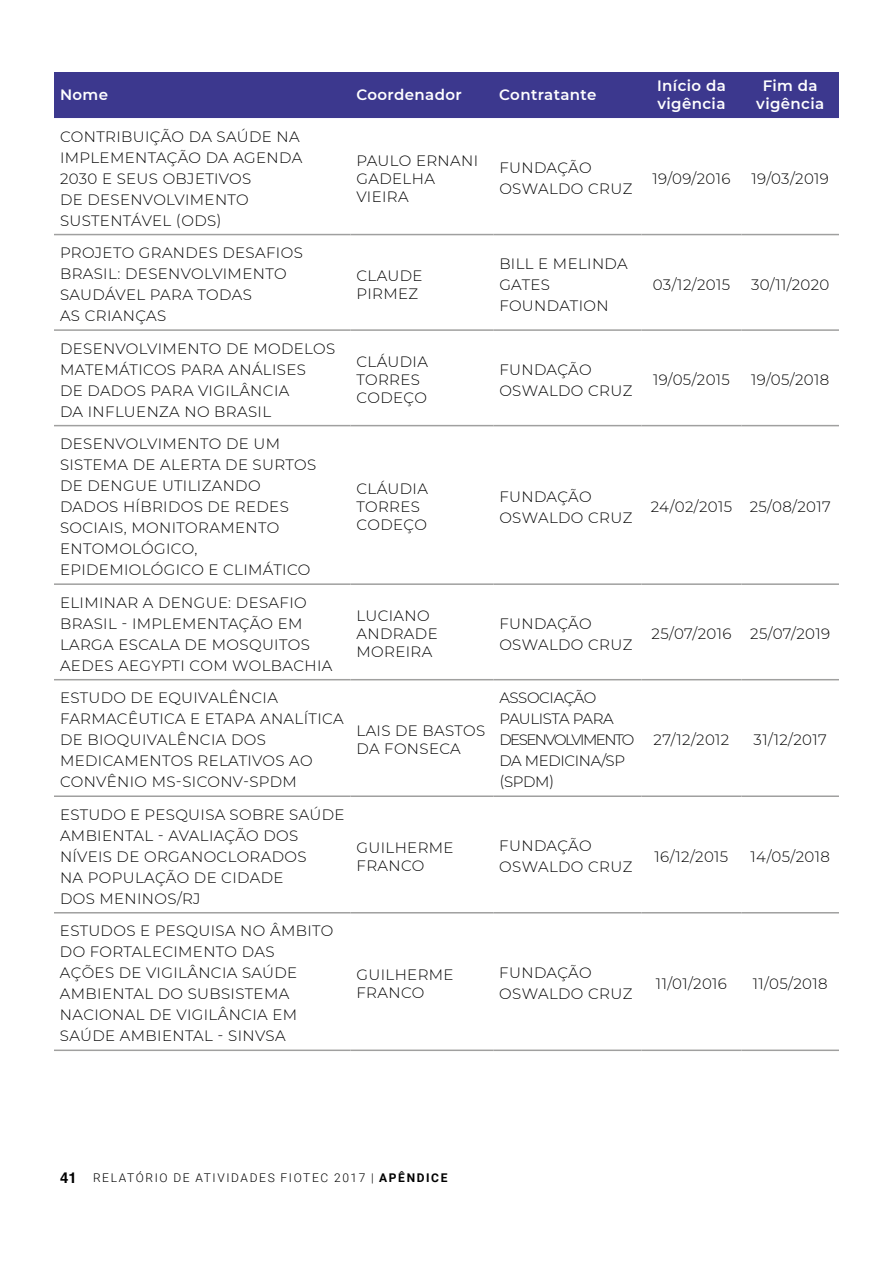
<style>
.page{position:relative;width:893px;height:1263px;background:#fff}
.page>*{position:absolute;margin:0;border:0;box-sizing:border-box;transform-origin:0 0}
.t1{font:300 15px/21px "Montserrat";letter-spacing:.025em;color:#000}
.t2{font:300 15px/21px "Montserrat";letter-spacing:-.035em;color:#000}
.t3{font:600 15px/18px "Montserrat";letter-spacing:.025em;color:#fff}
.t4{font:300 12px "Roboto";letter-spacing:.135em;color:#000}
.s1{font-family:"Helvetica";font-weight:700;font-size:15px}
.s2{font-weight:700}
</style>
<div class="page">
<div style="left:54px;top:72px;width:785px;height:46px;background:#3c388e"></div>
<hr style="left:54px;top:234px;width:296px;height:1px;background:#a0a09f">
<hr style="left:350px;top:234px;width:143px;height:1px;background:#a0a09f">
<hr style="left:493px;top:234px;width:148px;height:1px;background:#a0a09f">
<hr style="left:641px;top:234px;width:100px;height:1px;background:#a0a09f">
<hr style="left:741px;top:234px;width:98px;height:1px;background:#a0a09f">
<hr style="left:54px;top:329px;width:296px;height:2px;background:#a0a09f">
<hr style="left:350px;top:329px;width:143px;height:2px;background:#a0a09f">
<hr style="left:493px;top:329px;width:148px;height:2px;background:#a0a09f">
<hr style="left:641px;top:329px;width:100px;height:2px;background:#a0a09f">
<hr style="left:741px;top:329px;width:98px;height:2px;background:#a0a09f">
<hr style="left:54px;top:425px;width:296px;height:1px;background:#a0a09f">
<hr style="left:350px;top:425px;width:143px;height:1px;background:#a0a09f">
<hr style="left:493px;top:425px;width:148px;height:1px;background:#a0a09f">
<hr style="left:641px;top:425px;width:100px;height:1px;background:#a0a09f">
<hr style="left:741px;top:425px;width:98px;height:1px;background:#a0a09f">
<hr style="left:54px;top:583px;width:296px;height:2px;background:#a0a09f">
<hr style="left:350px;top:583px;width:143px;height:2px;background:#a0a09f">
<hr style="left:493px;top:583px;width:148px;height:2px;background:#a0a09f">
<hr style="left:641px;top:583px;width:100px;height:2px;background:#a0a09f">
<hr style="left:741px;top:583px;width:98px;height:2px;background:#a0a09f">
<hr style="left:54px;top:679px;width:296px;height:1px;background:#a0a09f">
<hr style="left:350px;top:679px;width:143px;height:1px;background:#a0a09f">
<hr style="left:493px;top:679px;width:148px;height:1px;background:#a0a09f">
<hr style="left:641px;top:679px;width:100px;height:1px;background:#a0a09f">
<hr style="left:741px;top:679px;width:98px;height:1px;background:#a0a09f">
<hr style="left:54px;top:795px;width:296px;height:2px;background:#a0a09f">
<hr style="left:350px;top:795px;width:143px;height:2px;background:#a0a09f">
<hr style="left:493px;top:795px;width:148px;height:2px;background:#a0a09f">
<hr style="left:641px;top:795px;width:100px;height:2px;background:#a0a09f">
<hr style="left:741px;top:795px;width:98px;height:2px;background:#a0a09f">
<hr style="left:54px;top:912px;width:296px;height:1px;background:#a0a09f">
<hr style="left:350px;top:912px;width:143px;height:1px;background:#a0a09f">
<hr style="left:493px;top:912px;width:148px;height:1px;background:#a0a09f">
<hr style="left:641px;top:912px;width:100px;height:1px;background:#a0a09f">
<hr style="left:741px;top:912px;width:98px;height:1px;background:#a0a09f">
<hr style="left:54px;top:1049px;width:296px;height:2px;background:#a0a09f">
<hr style="left:350px;top:1049px;width:143px;height:2px;background:#a0a09f">
<hr style="left:493px;top:1049px;width:148px;height:2px;background:#a0a09f">
<hr style="left:641px;top:1049px;width:100px;height:2px;background:#a0a09f">
<hr style="left:741px;top:1049px;width:98px;height:2px;background:#a0a09f">
<p class="t3" style="left:60px;top:85px;width:50px">Nome</p>
<p class="t3" style="left:356px;top:85px;width:107px">Coordenador</p>
<p class="t3" style="left:499px;top:85px;width:99px">Contratante</p>
<p class="t3" style="left:657px;top:76px;width:70px">Início da vigência</p>
<p class="t3" style="left:756px;top:76px;width:69px;text-align:center">Fim da vigência</p>
<p class="t1" style="left:60px;top:125px;width:244px">CONTRIBUIÇÃO DA SAÚDE NA<br>IMPLEMENTAÇÃO DA AGENDA<br>2030 E SEUS OBJETIVOS<br>DE DESENVOLVIMENTO<br>SUSTENTÁVEL (ODS)</p>
<p class="t1" style="left:356px;top:151px;width:123px;line-height:18px">PAULO ERNANI<br>GADELHA<br>VIEIRA</p>
<p class="t1" style="left:499px;top:157px;width:135px">FUNDAÇÃO<br>OSWALDO CRUZ</p>
<p class="t1" style="left:653px;top:167px;width:79px">19/09/2016</p>
<p class="t1" style="left:752px;top:167px;width:79px">19/03/2019</p>
<p class="t1" style="left:60px;top:242px;width:244px">PROJETO GRANDES DESAFIOS<br>BRASIL: DESENVOLVIMENTO<br>SAUDÁVEL PARA TODAS<br>AS CRIANÇAS</p>
<p class="t1" style="left:356px;top:266px;width:68px;line-height:18px">CLAUDE<br>PIRMEZ</p>
<p class="t1" style="left:499px;top:252px;width:130px">BILL E MELINDA<br>GATES<br>FOUNDATION</p>
<p class="t1" style="left:653px;top:273px;width:79px">03/12/2015</p>
<p class="t1" style="left:751px;top:273px;width:80px">30/11/2020</p>
<p class="t1" style="left:60px;top:337px;width:277px">DESENVOLVIMENTO DE MODELOS<br>MATEMÁTICOS PARA ANÁLISES<br>DE DADOS PARA VIGILÂNCIA<br>DA INFLUENZA NO BRASIL</p>
<p class="t1" style="left:356px;top:352px;width:73px;line-height:18px">CLÁUDIA<br>TORRES<br>CODEÇO</p>
<p class="t1" style="left:499px;top:358px;width:135px">FUNDAÇÃO<br>OSWALDO CRUZ</p>
<p class="t1" style="left:653px;top:369px;width:78px">19/05/2015</p>
<p class="t1" style="left:751px;top:369px;width:79px">19/05/2018</p>
<p class="t1" style="left:60px;top:433px;width:258px">DESENVOLVIMENTO DE UM<br>SISTEMA DE ALERTA DE SURTOS<br>DE DENGUE UTILIZANDO<br>DADOS HÍBRIDOS DE REDES<br>SOCIAIS, MONITORAMENTO<br>ENTOMOLÓGICO,<br>EPIDEMIOLÓGICO E CLIMÁTICO</p>
<p class="t1" style="left:356px;top:479px;width:73px;line-height:18px">CLÁUDIA<br>TORRES<br>CODEÇO</p>
<p class="t1" style="left:499px;top:485px;width:135px">FUNDAÇÃO<br>OSWALDO CRUZ</p>
<p class="t1" style="left:651px;top:496px;width:181px">24/02/2015 25/08/2017</p>
<p class="t1" style="left:60px;top:591px;width:274px">ELIMINAR A DENGUE: DESAFIO<br>BRASIL - IMPLEMENTAÇÃO EM<br>LARGA ESCALA DE MOSQUITOS<br>AEDES AEGYPTI COM WOLBACHIA</p>
<p class="t1" style="left:60px;top:687px;width:285px">ESTUDO DE EQUIVALÊNCIA<br>FARMACÊUTICA E ETAPA ANALÍTICA<br>DE BIOQUIVALÊNCIA DOS<br>MEDICAMENTOS RELATIVOS AO<br>CONVÊNIO MS-SICONV-SPDM</p>
<p class="t1" style="left:60px;top:803px;width:286px">ESTUDO E PESQUISA SOBRE SAÚDE<br>AMBIENTAL - AVALIAÇÃO DOS<br>NÍVEIS DE ORGANOCLORADOS<br>NA POPULAÇÃO DE CIDADE<br>DOS MENINOS/RJ</p>
<p class="t1" style="left:60px;top:920px;width:275px">ESTUDOS E PESQUISA NO ÂMBITO<br>DO FORTALECIMENTO DAS<br>AÇÕES DE VIGILÂNCIA SAÚDE<br>AMBIENTAL DO SUBSISTEMA<br>NACIONAL DE VIGILÂNCIA EM<br>SAÚDE AMBIENTAL - SINVSA</p>
<p class="t1" style="left:356px;top:606px;width:83px;line-height:18px">LUCIANO<br>ANDRADE<br>MOREIRA</p>
<p class="t1" style="left:499px;top:612px;width:135px">FUNDAÇÃO<br>OSWALDO CRUZ</p>
<p class="t1" style="left:652px;top:623px;width:81px">25/07/2016</p>
<p class="t1" style="left:750px;top:623px;width:81px">25/07/2019</p>
<p class="t1" style="left:356px;top:721px;width:130px;line-height:18px">LAIS DE BASTOS<br>DA FONSECA</p>
<p class="t2" style="left:499px;top:687px;width:137px">ASSOCIAÇÃO<br>PAULISTA PARA<br>DESENVOLVIMENTO<br>DA MEDICINA/SP (SPDM)</p>
<p class="t1" style="left:654px;top:729px;width:77px">27/12/2012</p>
<p class="t1" style="left:754px;top:729px;width:75px">31/12/2017</p>
<p class="t1" style="left:356px;top:838px;width:99px;line-height:18px">GUILHERME<br>FRANCO</p>
<p class="t1" style="left:499px;top:835px;width:135px">FUNDAÇÃO<br>OSWALDO CRUZ</p>
<p class="t1" style="left:655px;top:845px;width:75px">16/12/2015</p>
<p class="t1" style="left:750px;top:845px;width:81px">14/05/2018</p>
<p class="t1" style="left:356px;top:965px;width:99px;line-height:18px">GUILHERME<br>FRANCO</p>
<p class="t1" style="left:499px;top:962px;width:135px">FUNDAÇÃO<br>OSWALDO CRUZ</p>
<p class="t1" style="left:656px;top:972px;width:72px">11/01/2016</p>
<p class="t1" style="left:753px;top:972px;width:76px">11/05/2018</p>
<p class="t4" style="left:60px;top:1169px;width:389px"><span class="s1">41</span> RELATÓRIO DE ATIVIDADES FIOTEC 2017 | <span class="s2">APÊNDICE</span></p>
</div>
